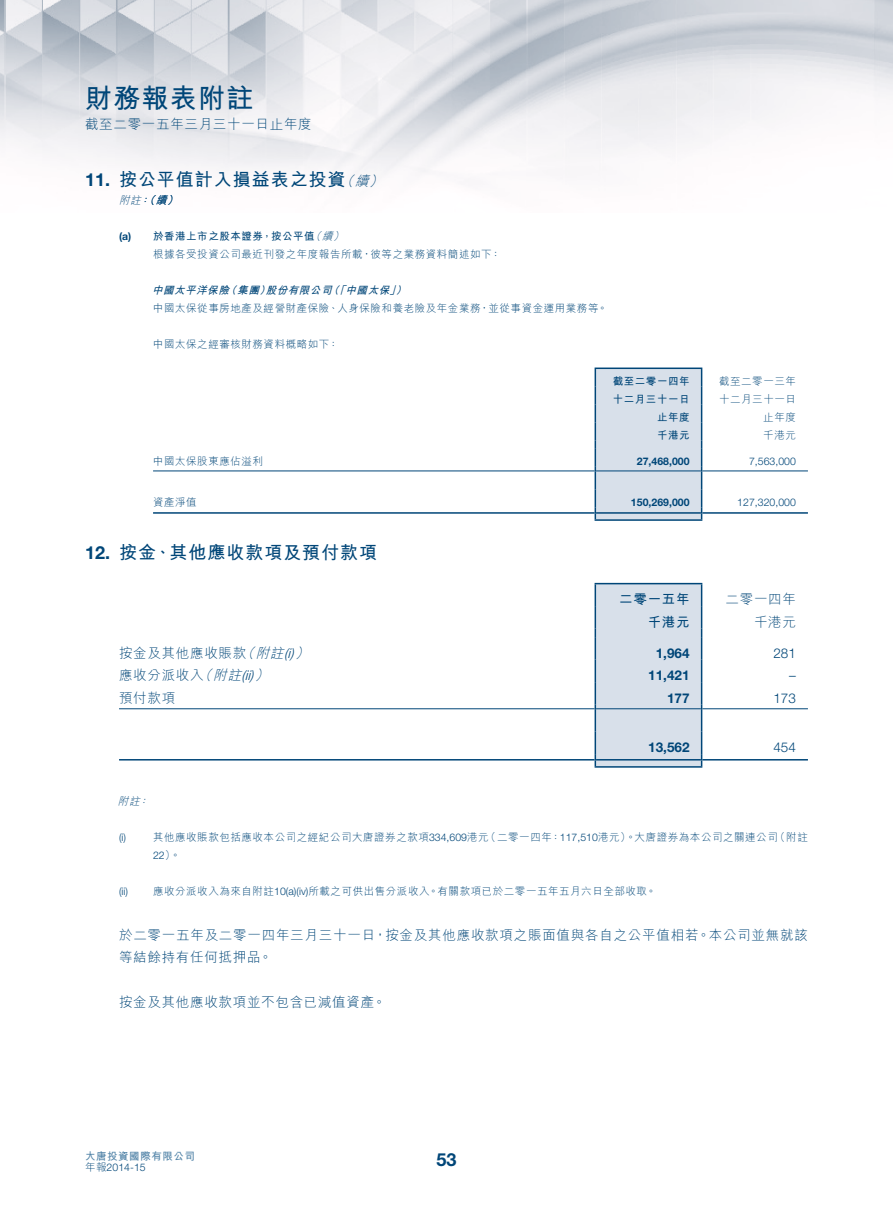
<style>
.page{position:relative;width:893px;height:1212px;background:#fff}
.page>*{position:absolute;margin:0;border:0;box-sizing:border-box;transform-origin:0 0}
.t1{font:700 27px "M Hei HK";letter-spacing:.05em;color:#004678}
.Heading_1{font:700 18px "M Hei HK";letter-spacing:.055em;color:#004678}
.Heading_1-2{font:700 18px "Helvetica Neue LT Std";color:#004678}
.Body_Text{font:300 13.5px/22.5px "M Hei HK";letter-spacing:.055em;color:#004678}
.Body_Text-2{font:700 13.5px "Helvetica Neue LT Std";letter-spacing:.005em;color:#004678}
.Body_Text-3{font:300 13.5px "Helvetica Neue LT Std";letter-spacing:.005em;color:#004678}
.Body_Text-4{font:italic 300 13.5px "Helvetica Neue LT Std";color:#004678}
.Body_Text-5{font:700 13.5px "M Hei HK";letter-spacing:.055em;color:#004678}
.Body_Text-6{font:italic 300 13.5px "M Hei HK";color:#004678}
.Heading_1-3{font:italic 300 13.5px "M Hei HK";color:#004678}
.Notes{font:300 10.5px "M Hei HK";letter-spacing:.055em;color:#004678}
.Notes-2{font:300 10.5px "Helvetica Neue LT Std";letter-spacing:.005em;color:#004678}
.Notes-3{font:italic 700 10.5px "M Hei HK";color:#004678}
.Notes-4{font:700 10.5px "Helvetica Neue LT Std";letter-spacing:.005em;color:#004678}
.Notes-5{font:700 10.5px "M Hei HK";letter-spacing:.055em;color:#004678}
.Notes_HD1{font:700 10.5px "M Hei HK";letter-spacing:.055em;color:#004678}
.t2{font:700 10.5px "M Hei HK";letter-spacing:.055em;color:#4e81a6}
.Notes-6{font:italic 300 10.5px "M Hei HK";color:#004678}
.Notes_HD1-2{font:italic 300 10.5px "M Hei HK";color:#004678}
.Notes_HD1-3{font:700 10.5px "Helvetica Neue LT Std";color:#004678}
.s1{font-family:"M Hei HK"}
.s2{font-family:"Helvetica Neue LT Std"}
</style>
<div class="page">
<img style="left:0;top:0;width:893px;height:174px">
<hr style="left:595px;top:519px;width:107px;height:2px;background:#004678">
<hr style="left:595px;top:367px;width:107px;height:2px;background:#004678">
<div style="left:595px;top:369px;width:107px;height:151px;background:#d8e0ea"></div>
<hr style="left:153px;top:470px;width:442px;height:1px;background:#004678">
<hr style="left:596px;top:470px;width:105px;height:1px;background:#004678">
<hr style="left:702px;top:470px;width:106px;height:1px;background:#004678">
<hr style="left:153px;top:512px;width:442px;height:2px;background:#004678">
<hr style="left:596px;top:512px;width:105px;height:2px;background:#004678">
<hr style="left:702px;top:512px;width:106px;height:2px;background:#004678">
<hr style="left:595px;top:766px;width:107px;height:2px;background:#004678">
<hr style="left:595px;top:583px;width:107px;height:1px;background:#004678">
<div style="left:595px;top:584px;width:107px;height:183px;background:#d8e0ea"></div>
<hr style="left:119px;top:708px;width:476px;height:1px;background:#004678">
<hr style="left:596px;top:708px;width:105px;height:1px;background:#004678">
<hr style="left:702px;top:708px;width:106px;height:1px;background:#004678">
<hr style="left:119px;top:759px;width:476px;height:1px;background:#004678">
<hr style="left:596px;top:759px;width:105px;height:1px;background:#004678">
<hr style="left:702px;top:759px;width:106px;height:1px;background:#004678">
<h1 class="t1" style="left:85px;top:78px;width:170px">財務報表附註</h1>
<p class="Body_Text" style="left:85px;top:113px;width:228px">截至二零一五年三月三十一日止年度</p>
<p class="Heading_1-2" style="left:85px;top:169px;width:27px">11.</p>
<p class="Heading_1" style="left:119px;top:166px;width:228px">按公平值計入損益表之投資</p>
<p class="Heading_1-3" style="left:355px;top:174px;width:19px">續</p>
<p class="Heading_1-3" style="left:340px;top:174px;width:19px">（</p>
<p class="Heading_1-3" style="left:369px;top:174px;width:19px">(</p>
<p class="Notes-6" style="left:156px;top:195px;width:15px">續</p>
<p class="Notes-6" style="left:139px;top:195px;width:20px">（：</p>
<p class="Notes-6" style="left:167px;top:195px;width:15px">(</p>
<p class="Notes-6" style="left:119px;top:195px;width:26px">附註</p>
<p class="Notes_HD1-3" style="left:119px;top:230px;width:14px">)a(</p>
<p class="Notes_HD1-2" style="left:322px;top:231px;width:15px">續</p>
<p class="Notes_HD1-2" style="left:310px;top:231px;width:15px">（</p>
<p class="Notes_HD1-2" style="left:333px;top:231px;width:15px">(</p>
<p class="Notes_HD1" style="left:153px;top:229px;width:163px">於香港上市之股本證券，按公平值</p>
<p class="Notes" style="left:153px;top:249px;width:349px">根據各受投資公司最近刊發之年度報告所載，彼等之業務資料簡述如下：</p>
<p class="Notes-3" style="left:346px;top:283px;width:66px">中國太保 (</p>
<p class="Notes-3" style="left:152px;top:283px;width:82px">中國太平洋保險</p>
<p class="Notes" style="left:153px;top:303px;width:456px">中國太保從事房地產及經營財產保險、人身保險和養老險及年金業務，並從事資金運用業務等。</p>
<p class="Notes" style="left:153px;top:339px;width:187px">中國太保之經審核財務資料概略如下：</p>
<p class="Notes-3" style="left:237px;top:283px;width:99px">集團股份有限公司</p>
<p class="Notes-3" style="left:226px;top:283px;width:16px">（</p>
<p class="Notes-3" style="left:259px;top:283px;width:16px">）</p>
<p class="Notes-3" style="left:328px;top:283px;width:22px">（「</p>
<p class="Notes-3" style="left:389px;top:283px;width:16px">「</p>
<p class="Notes" style="left:153px;top:456px;width:112px">中國太保股東應佔溢利</p>
<p class="Notes-5" style="left:613px;top:373px;width:78px">截至二零一四年</p>
<p class="Notes-5" style="left:613px;top:391px;width:78px">十二月三十一日</p>
<p class="Notes-5" style="left:657px;top:409px;width:34px">止年度</p>
<p class="Notes-5" style="left:657px;top:427px;width:34px">千港元</p>
<p class="Notes-4" style="left:637px;top:455px;width:54px">27,468,000</p>
<p class="Heading_1-2" style="left:85px;top:541px;width:27px">12.</p>
<p class="Notes" style="left:153px;top:497px;width:45px">資產淨值</p>
<p class="Heading_1" style="left:119px;top:539px;width:260px">按金、其他應收款項及預付款項</p>
<p class="Notes-4" style="left:631px;top:496px;width:60px">150,269,000</p>
<p class="Body_Text-5" style="left:619px;top:590px;width:72px">二零一五年</p>
<p class="Body_Text-5" style="left:648px;top:612px;width:43px">千港元</p>
<p class="Body_Text-6" style="left:241px;top:646px;width:19px">（</p>
<p class="Body_Text-4" style="left:284px;top:645px;width:29px"><span class="s1">(</span>(i(</p>
<p class="Body_Text-6" style="left:256px;top:646px;width:33px">附註</p>
<p class="Body_Text" style="left:119px;top:641px;width:129px">按金及其他應收賬款</p>
<p class="Body_Text-2" style="left:656px;top:645px;width:35px">1,964</p>
<p class="Body_Text-6" style="left:198px;top:668px;width:19px">（</p>
<p class="Body_Text-4" style="left:242px;top:667px;width:32px"><span class="s1">(</span>(i i(</p>
<p class="Body_Text-6" style="left:213px;top:668px;width:33px">附註</p>
<p class="Body_Text" style="left:119px;top:664px;width:86px">應收分派收入</p>
<p class="Body_Text-2" style="left:648px;top:667px;width:43px">11,421</p>
<p class="Body_Text" style="left:119px;top:686px;width:58px">預付款項</p>
<p class="Body_Text-2" style="left:667px;top:690px;width:24px">177</p>
<p class="Body_Text-2" style="left:648px;top:739px;width:43px">13,562</p>
<p class="Notes" style="left:719px;top:376px;width:78px">截至二零一三年</p>
<p class="Notes" style="left:719px;top:394px;width:78px">十二月三十一日</p>
<p class="Notes" style="left:763px;top:412px;width:34px">止年度</p>
<p class="Notes" style="left:763px;top:430px;width:34px">千港元</p>
<p class="Notes-2" style="left:749px;top:455px;width:48px">7,563,000</p>
<p class="Notes-2" style="left:737px;top:496px;width:60px">127,320,000</p>
<p class="Body_Text" style="left:726px;top:588px;width:72px">二零一四年</p>
<p class="Body_Text" style="left:754px;top:610px;width:43px">千港元</p>
<p class="Body_Text-3" style="left:773px;top:645px;width:24px">281</p>
<p class="Body_Text-3" style="left:789px;top:667px;width:8px">–</p>
<p class="Body_Text-3" style="left:773px;top:690px;width:24px">173</p>
<p class="Body_Text-3" style="left:773px;top:739px;width:24px">454</p>
<p class="Notes-6" style="left:118px;top:795px;width:26px">附註</p>
<p class="Notes-6" style="left:138px;top:795px;width:15px">：</p>
<p class="Notes-2" style="left:119px;top:830px;width:9px">)i(</p>
<p class="Notes" style="left:153px;top:831px;width:337px">其他應收賬款包括應收本公司之經紀公司大唐證券之款項<span class="s2">334,609</span>港元</p>
<p class="Notes" style="left:486px;top:831px;width:294px">（二零一四年：<span class="s2">117,510</span>港元）。大唐證券為本公司之關連公司</p>
<p class="Notes" style="left:775px;top:831px;width:35px">（附註</p>
<p class="Notes-2" style="left:153px;top:848px;width:29px">22 <span class="s1">。(</span></p>
<p class="Notes" style="left:153px;top:885px;width:505px">應收分派收入為來自附註<span class="s2">10 a( )(iv)</span>所載之可供出售分派收入。有關款項已於二零一五年五月六日全部收取。</p>
<p class="Notes-2" style="left:119px;top:884px;width:11px">)i i(</p>
<p class="Body_Text" style="left:119px;top:923px;width:690px">於二零一五年及二零一四年三月三十一日，按金及其他應收款項之賬面值與各自之公平值相若。本公司並無就該等結餘持有任何抵押品。</p>
<p class="Body_Text" style="left:119px;top:991px;width:269px">按金及其他應收款項並不包含已減值資產。</p>
<p class="t2" style="left:85px;top:1148px;width:112px">大唐投資國際有限公司</p>
<h2 class="Heading_1-2" style="left:436px;top:1148px;width:22px">53</h2>
<p class="Notes-2" style="left:85px;top:1160px;width:62px"><span class="s1">年報</span>2014-15</p>
</div>
